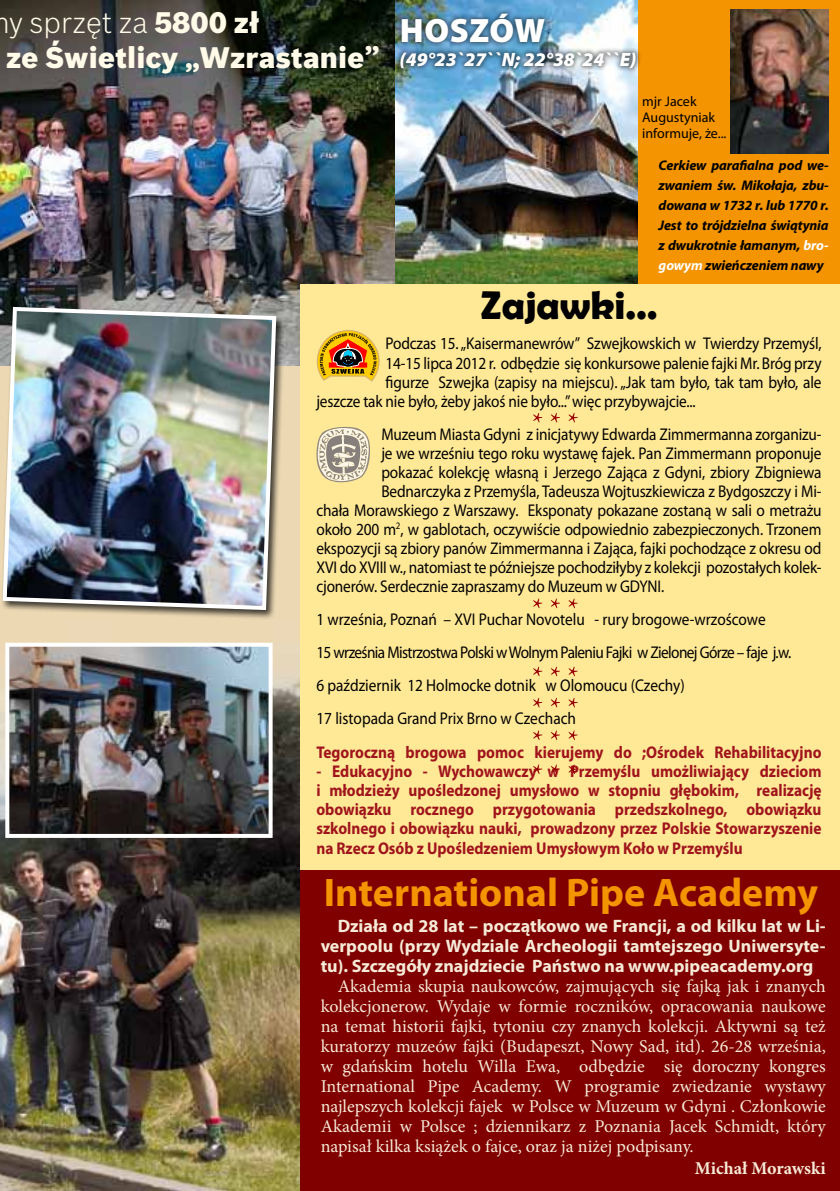
<style>
.page{position:relative;width:840px;height:1191px;background:#fff}
.page>*{position:absolute;margin:0;border:0;box-sizing:border-box;transform-origin:0 0}
.t1{font:700 40px "Myriad Pro";color:#f39400}
.t2{font:700 40px "Berlin Sans FB Demi";color:#000}
.t3{font:900 33.8px "Myriad Pro";letter-spacing:.02em;color:#fff}
.t4{font:900 29px/34.8px "Bosch Sans";color:#fffbe8}
.t5{font:italic 900 19.4px "Myriad Pro";color:#fff}
.t6{font:18px/20px "Minion Pro";color:#f6ebd8;text-align:justify}
.t7{font:700 18px/20px "Myriad Pro";color:#f6ebd8;text-align:justify}
.t8{font:700 18px "Minion Pro";color:#f6ebd8}
.t9{font:17px/33.2px "Myriad Pro";letter-spacing:-.01em;color:#000;scale:.9 1}
.t10{font:700 17px/19.2px "Myriad Pro";color:#a0141d;text-align:justify;scale:.9 1}
.t11{font:italic 700 14px/20px "Myriad Pro";letter-spacing:-.01em;color:#000;text-align:justify}
.t12{font:14px/16px "Myriad Pro";color:#000}
.s1{font-weight:300}
.s2{color:#fff}
</style>
<div class="page">
<div style="left:387px;top:0;width:452px;height:297px;background:#f39400"></div>
<img style="left:394px;top:0;width:243px;height:284px">
<img style="left:0;top:365px;width:301px;height:826px">
<img style="left:0;top:0;width:394px;height:365px">
<div style="left:301px;top:284px;width:538px;height:599px;background:#ffe996"></div>
<div style="left:301px;top:870px;width:538px;height:321px;background:#800000"></div>
<img style="left:10px;top:647px;width:257px;height:186px">
<div style="left:5px;top:642px;width:267px;height:196px;border:4px solid #fff"></div>
<div style="left:1px;top:305px;width:285px;height:315px;background:#000;opacity:.75"></div>
<img style="left:1px;top:305px;width:277px;height:307px">
<hr style="left:0;top:252px;width:3px;height:301px;background:#000;opacity:.75">
<img style="left:730px;top:10px;width:98px;height:143px">
<svg style="left:316px;top:427px;width:54px;height:55px;background:#c7bda4"></svg>
<svg style="left:533px;top:413px;width:44px;height:9px"></svg>
<svg style="left:316px;top:330px;width:63px;height:52px"></svg>
<svg style="left:533px;top:598px;width:44px;height:10px"></svg>
<svg style="left:533px;top:666px;width:44px;height:10px"></svg>
<svg style="left:533px;top:730px;width:44px;height:10px"></svg>
<svg style="left:533px;top:764px;width:44px;height:10px"></svg>
<div style="left:394px;top:8px;width:247px;height:66px;background:#000;opacity:.5"></div>
<svg style="left:533px;top:698px;width:44px;height:9px"></svg>
<h3 class="t4" style="left:6px;top:5px;width:375px"><span class="s1">y sprzęt za</span> 5800 zł<br>ze Świetlicy „Wzrastanie”</h3>
<h2 class="t3" style="left:399px;top:8px;width:147px">HOSZÓW</h2>
<p class="t5" style="left:399px;top:47px;width:238px">(49°23`27``N; 22°38`24``E)</p>
<p class="t12" style="left:641px;top:93px;width:86px">mjr Jacek<br>Augustyniak informuje, że...</p>
<p class="t11" style="left:658px;top:155px;width:171px">Cerkiew parafialna pod we&shy;zwaniem św. Mikołaja, zbu&shy;dowana w 1732 r. lub 1770 r.<br>Jest to trójdzielna świątynia z dwukrotnie łamanym, <span class="s2">bro&shy;gowym</span> zwieńczeniem nawy</p>
<h1 class="t2" style="left:480px;top:282px;width:179px">Zajawki…</h1>
<p class="t9" style="left:385px;top:327px;width:485px">Podczas 15. „Kaisermanewrów” Szwejkowskich w Twierdzy Przemyśl,</p>
<p class="t9" style="left:385px;top:346px;width:485px">14-15 lipca 2012 r. odbędzie się konkursowe palenie fajki Mr. Bróg przy</p>
<p class="t9" style="left:385px;top:365px;width:485px">figurze Szwejka (zapisy na miejscu). „Jak tam było, tak tam było, ale</p>
<p class="t9" style="left:316px;top:384px;width:423px">jeszcze tak nie było, żeby jakoś nie było...” więc przybywajcie...</p>
<p class="t9" style="left:381px;top:417px;width:490px">Muzeum Miasta Gdyni z inicjatywy Edwarda Zimmermanna zorganizu-</p>
<p class="t9" style="left:381px;top:436px;width:490px">je we wrześniu tego roku wystawę fajek. Pan Zimmermann proponuje</p>
<p class="t9" style="left:381px;top:455px;width:490px">pokazać kolekcję własną i Jerzego Zająca z Gdyni, zbiory Zbigniewa</p>
<p class="t9" style="left:381px;top:474px;width:490px">Bednarczyka z Przemyśla, Tadeusza Wojtuszkiewicza z Bydgoszczy i Mi-</p>
<p class="t9" style="left:316px;top:493px;width:562px">chała Morawskiego z Warszawy. Eksponaty pokazane zostaną w sali o metrażu</p>
<p class="t9" style="left:316px;top:512px;width:562px">około 200 m<sup>2</sup>, w gablotach, oczywiście odpowiednio zabezpieczonych. Trzonem</p>
<p class="t9" style="left:316px;top:531px;width:562px">ekspozycji są zbiory panów Zimmermanna i Zająca, fajki pochodzące z okresu od</p>
<p class="t9" style="left:316px;top:550px;width:562px">XVI do XVIII w., natomiast te późniejsze pochodziłyby z kolekcji pozostałych kolek-</p>
<p class="t9" style="left:316px;top:569px;width:388px">cjonerów. Serdecznie zapraszamy do Muzeum w GDYNI.</p>
<p class="t9" style="left:316px;top:602px;width:529px">1 września, Poznań – XVI Puchar Novotelu - rury brogowe-wrzoścowe<br>15 września Mistrzostwa Polski w Wolnym Paleniu Fajki w Zielonej Górze – faje j.w.<br>6 październik 12 Holmocke dotnik w Olomoucu (Czechy)<br>17 listopada Grand Prix Brno w Czechach</p>
<p class="t10" style="left:316px;top:742px;width:562px">Tegoroczną brogowa pomoc kierujemy do ;Ośrodek Rehabilitacyjno</p>
<p class="t10" style="left:316px;top:761px;width:562px">- Edukacyjno - Wychowawczy w Przemyślu umożliwiający dzieciom i młodzieży upośledzonej umysłowo w stopniu głębokim, realizację obowiązku rocznego przygotowania przedszkolnego, obowiązku szkolnego i obowiązku nauki, prowadzony przez Polskie Stowarzyszenie na Rzecz Osób z Upośledzeniem Umysłowym Koło w Przemyślu</p>
<h1 class="t1" style="left:323px;top:866px;width:495px">International Pipe Academy</h1>
<p class="t7" style="left:320px;top:915px;width:506px;text-indent:17px">Działa od 28 lat – początkowo we Francji, a od kilku lat w Li&shy;verpoolu (przy Wydziale Archeologii tamtejszego Uniwersyte&shy;tu). Szczegóły znajdziecie Państwo na www.pipeacademy.org</p>
<p class="t6" style="left:320px;top:976px;width:506px;text-indent:17px">Akademia skupia naukowców, zajmujących się fajką jak i znanych kolekcjonerow. Wydaje w formie roczników, opracowania naukowe na temat historii fajki, tytoniu czy znanych kolekcji. Aktywni są też kuratorzy muzeów fajki (Budapeszt, Nowy Sad, itd). 26-28 września, w gdańskim hotelu Willa Ewa, odbędzie się doroczny kongres International Pipe Academy. W programie zwiedzanie wystawy najlepszych kolekcji fajek w Polsce w Muzeum w Gdyni . Członkowie Akademii w Polsce ; dziennikarz z Poznania Jacek Schmidt, który napisał kilka książek o fajce, oraz ja niżej podpisany.</p>
<p class="t8" style="left:694px;top:1155px;width:132px">Michał Morawski</p>
</div>
